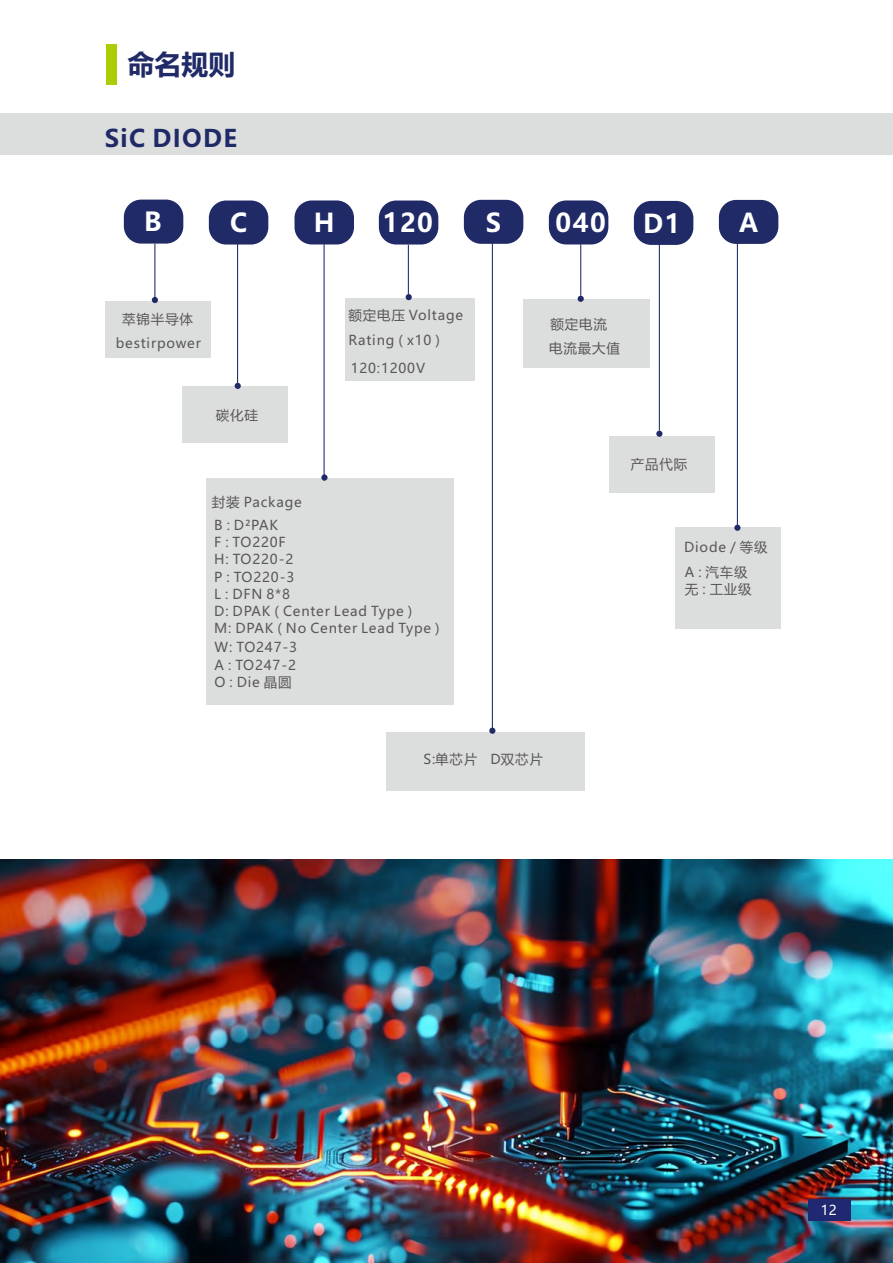
<style>
.page{position:relative;width:893px;height:1263px;background:#fff}
.page>*{position:absolute;margin:0;border:0;box-sizing:border-box;transform-origin:0 0}
.t1{font:700 27px "Microsoft Ya Hei";color:#202a67}
.t2{font:700 25.8px "Microsoft Ya Hei";color:#fff}
.t3{font:700 25.65px "Microsoft Ya Hei";letter-spacing:.06em;color:#fff}
.t4{font:700 24px "Microsoft Ya Hei";letter-spacing:.055em;color:#202a67}
.t5{font:13.5px/17.1px "Microsoft Ya Hei";letter-spacing:.06em;color:#595857}
.t6{font:13.5px "Microsoft Ya Hei";color:#fff}
</style>
<div class="page">
<div style="left:294px;top:200px;width:60px;height:44px;background:#202a67;border-radius:17px"></div>
<img style="left:0;top:859px;width:893px;height:404px">
<div style="left:675px;top:527px;width:106px;height:102px;background:#dcdddd"></div>
<div style="left:523px;top:299px;width:127px;height:68px;background:#dcdddd"></div>
<div style="left:387px;top:732px;width:198px;height:58px;background:#dcdddd"></div>
<div style="left:206px;top:478px;width:248px;height:226px;background:#dcdddd"></div>
<div style="left:106px;top:45px;width:11px;height:40px;background:#abcd05"></div>
<div style="left:0;top:113px;width:893px;height:42px;background:#dcdddd"></div>
<div style="left:609px;top:437px;width:105px;height:56px;background:#dcdddd"></div>
<div style="left:345px;top:298px;width:129px;height:83px;background:#dcdddd"></div>
<div style="left:183px;top:386px;width:105px;height:57px;background:#dcdddd"></div>
<div style="left:106px;top:301px;width:105px;height:57px;background:#dcdddd"></div>
<svg style="left:152px;top:297px;width:6px;height:6px"></svg>
<svg style="left:235px;top:383px;width:6px;height:6px"></svg>
<svg style="left:321px;top:474px;width:7px;height:7px"></svg>
<svg style="left:406px;top:294px;width:6px;height:6px"></svg>
<svg style="left:489px;top:728px;width:6px;height:6px"></svg>
<svg style="left:578px;top:296px;width:6px;height:6px"></svg>
<hr style="left:659px;top:244px;width:1px;height:187px;background:#202a67">
<svg style="left:656px;top:431px;width:6px;height:6px"></svg>
<hr style="left:737px;top:243px;width:1px;height:283px;background:#202a67">
<svg style="left:734px;top:525px;width:6px;height:6px"></svg>
<hr style="left:580px;top:244px;width:1px;height:52px;background:#202a67">
<hr style="left:492px;top:243px;width:1px;height:488px;background:#202a67">
<hr style="left:408px;top:245px;width:1px;height:49px;background:#202a67">
<hr style="left:324px;top:244px;width:1px;height:237px;background:#202a67">
<hr style="left:237px;top:244px;width:1px;height:139px;background:#202a67">
<hr style="left:154px;top:244px;width:1px;height:56px;background:#202a67">
<div style="left:808px;top:1199px;width:42px;height:21px;background:#202872"></div>
<div style="left:124px;top:200px;width:59px;height:44px;background:#202a67;border-radius:17px"></div>
<div style="left:209px;top:201px;width:59px;height:44px;background:#202a67;border-radius:17px"></div>
<div style="left:379px;top:201px;width:59px;height:44px;background:#202a67;border-radius:17px"></div>
<div style="left:464px;top:200px;width:59px;height:44px;background:#202a67;border-radius:17px"></div>
<div style="left:549px;top:200px;width:59px;height:44px;background:#202a67;border-radius:17px"></div>
<div style="left:634px;top:201px;width:59px;height:44px;background:#202a67;border-radius:17px"></div>
<div style="left:719px;top:200px;width:59px;height:44px;background:#202a67;border-radius:17px"></div>
<h1 class="t1" style="left:127px;top:52px;width:109px">命名规则</h1>
<h3 class="t4" style="left:105px;top:127px;width:134px">SiC DIODE</h3>
<h2 class="t2" style="left:144px;top:210px;width:19px">B</h2>
<h3 class="t3" style="left:230px;top:211px;width:19px">C</h3>
<h3 class="t3" style="left:383px;top:211px;width:52px">120</h3>
<h3 class="t3" style="left:486px;top:211px;width:17px">S</h3>
<h3 class="t3" style="left:556px;top:211px;width:52px">040</h3>
<h3 class="t3" style="left:643px;top:212px;width:39px">D1</h3>
<h3 class="t3" style="left:739px;top:211px;width:21px">A</h3>
<h3 class="t3" style="left:314px;top:211px;width:22px">H</h3>
<p class="t5" style="left:122px;top:311px;width:72px">萃锦半导体</p>
<p class="t5" style="left:116px;top:335px;width:87px">bestirpower</p>
<p class="t5" style="left:216px;top:408px;width:44px">碳化硅</p>
<p class="t5" style="left:348px;top:308px;width:116px">额定电压 Voltage</p>
<p class="t5" style="left:351px;top:360px;width:76px">120:1200V</p>
<p class="t5" style="left:348px;top:333px;width:93px">Rating ( x10 )</p>
<p class="t5" style="left:212px;top:495px;width:91px">封装 Package</p>
<p class="t5" style="left:214px;top:518px;width:227px">B : D²PAK<br>F : TO220F<br>H: TO220-2<br>P : TO220-3<br>L : DFN 8*8<br>D: DPAK ( Center Lead Type )<br>M: DPAK ( No Center Lead Type )</p>
<p class="t5" style="left:215px;top:640px;width:84px">W: TO247-3<br>A : TO247-2</p>
<p class="t5" style="left:214px;top:675px;width:79px">O : Die 晶圆</p>
<p class="t5" style="left:551px;top:317px;width:58px">额定电流</p>
<p class="t5" style="left:549px;top:340px;width:72px">电流最大值</p>
<p class="t5" style="left:631px;top:457px;width:58px">产品代际</p>
<p class="t5" style="left:684px;top:539px;width:85px">Diode / 等级</p>
<p class="t5" style="left:685px;top:565px;width:68px">A : 汽车级无 : 工业级</p>
<p class="t5" style="left:423px;top:752px;width:121px">S:单芯片 D双芯片</p>
<p class="t6" style="left:821px;top:1204px;width:17px">12</p>
</div>
